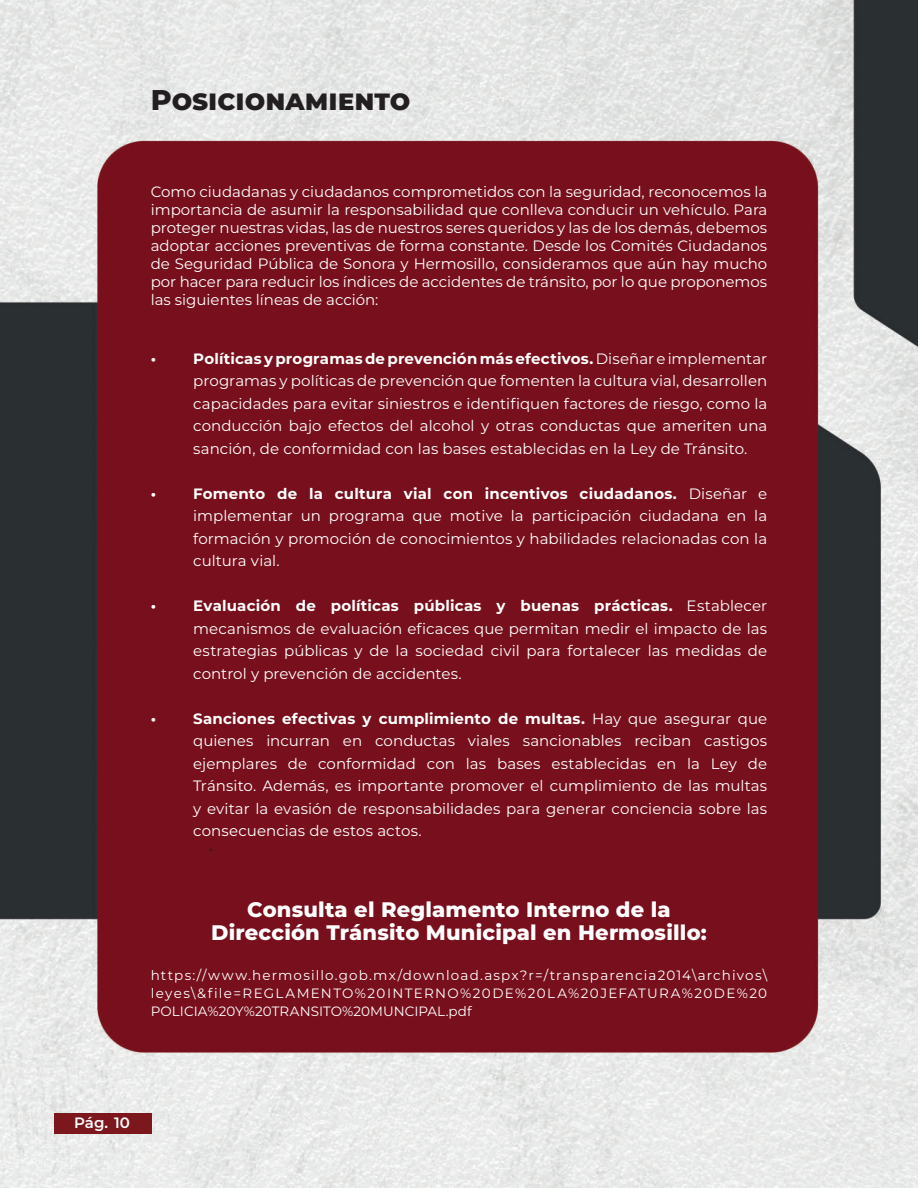
<style>
.page{position:relative;width:918px;height:1188px;background:#fff}
.page>*{position:absolute;margin:0;border:0;box-sizing:border-box;transform-origin:0 0}
.t1{font:800 28.5px "Montserrat";color:#231f20}
.t2{font:800 21px/22.5px "Montserrat";letter-spacing:.01em;color:#fff;text-align:center}
.t3{font:15px/22.5px "Montserrat";letter-spacing:.005em;color:#fff;text-align:justify}
.t4{font:600 15px "Montserrat";color:#fff}
.t5{font:700 15px "Montserrat";color:#fff}
.t6{font:15px "Montserrat";color:#231f20}
.t7{font:13.5px/18px "Montserrat";letter-spacing:.005em;color:#fff;text-align:justify}
.s1{font-weight:700}
</style>
<div class="page">
<img style="left:0;top:0;width:918px;height:1188px">
<div style="left:54px;top:1113px;width:97px;height:21px;background:#7d171e"></div>
<h1 class="t1" style="left:151px;top:81px;width:261px">Posicionamiento</h1>
<p class="t3" style="left:151px;top:183px;width:618px;line-height:18px">Como ciudadanas y ciudadanos comprometidos con la seguridad, reconocemos la importancia de asumir la responsabilidad que conlleva conducir un vehículo. Para proteger nuestras vidas, las de nuestros seres queridos y las de los demás, debemos adoptar acciones preventivas de forma constante. Desde los Comités Ciudadanos de Seguridad Pública de Sonora y Hermosillo, consideramos que aún hay mucho por hacer para reducir los índices de accidentes de tránsito, por lo que proponemos las siguientes líneas de acción:</p>
<p class="t5" style="left:151px;top:349px;width:7px">•</p>
<p class="t3" style="left:193px;top:347px;width:576px"><span class="s1">Políticas y programas de prevención más efectivos.</span> Diseñar e implementar programas y políticas de prevención que fomenten la cultura vial, desarrollen capacidades para evitar siniestros e identifiquen factores de riesgo, como la conducción bajo efectos del alcohol y otras conductas que ameriten una sanción, de conformidad con las bases establecidas en la Ley de Tránsito.</p>
<p class="t5" style="left:151px;top:484px;width:7px">•</p>
<p class="t3" style="left:193px;top:482px;width:576px"><span class="s1">Fomento de la cultura vial con incentivos ciudadanos.</span> Diseñar e implementar un programa que motive la participación ciudadana en la formación y promoción de conocimientos y habilidades relacionadas con la cultura vial.</p>
<p class="t5" style="left:151px;top:596px;width:7px">•</p>
<p class="t3" style="left:193px;top:594px;width:576px"><span class="s1">Evaluación de políticas públicas y buenas prácticas.</span> Establecer mecanismos de evaluación eficaces que permitan medir el impacto de las estrategias públicas y de la sociedad civil para fortalecer las medidas de control y prevención de accidentes.</p>
<p class="t5" style="left:151px;top:709px;width:7px">•</p>
<p class="t3" style="left:193px;top:707px;width:576px"><span class="s1">Sanciones efectivas y cumplimiento de multas.</span> Hay que asegurar que quienes incurran en conductas viales sancionables reciban castigos ejemplares de conformidad con las bases establecidas en la Ley de Tránsito. Además, es importante promover el cumplimiento de las multas y evitar la evasión de responsabilidades para generar conciencia sobre las consecuencias de estos actos.</p>
<p class="t6" style="left:209px;top:839px;width:6px">•</p>
<h2 class="t2" style="left:211px;top:898px;width:497px">Consulta el Reglamento Interno de la<br>Dirección Tránsito Municipal en Hermosillo:</h2>
<p class="t7" style="left:151px;top:966px;width:618px">https://www.hermosillo.gob.mx/download.aspx?r=/transparencia2014\archivos\ leyes\&amp;file=REGLAMENTO%20INTERNO%20DE%20LA%20JEFATURA%20DE%20<br>POLICIA%20Y%20TRANSITO%20MUNCIPAL.pdf</p>
<p class="t4" style="left:74px;top:1113px;width:57px">Pág. 10</p>
</div>
